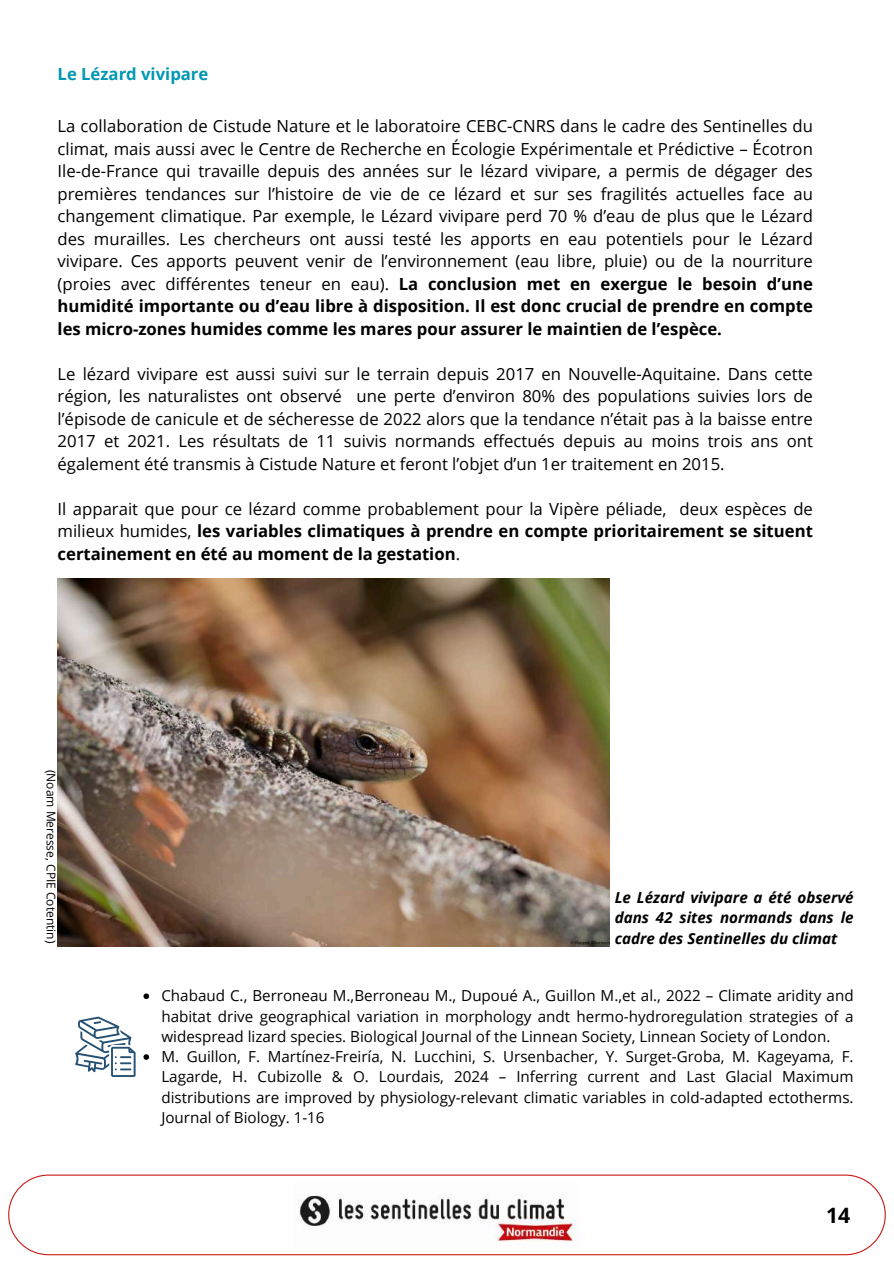
<style>
.page{position:relative;width:894px;height:1264px;background:#fff}
.page>*{position:absolute;margin:0;border:0;box-sizing:border-box;transform-origin:0 0}
.t1{font:700 21.15px "Open Sans";color:#000}
.t2{font:16.65px/22.5px "Open Sans";color:#000;text-align:justify}
.t3{font:700 16.65px/22.5px "Open Sans";color:#000;text-align:justify}
.t4{font:700 16.65px "Open Sans";color:#0097b2}
.t5{font:15.15px/20.2px "Open Sans";color:#000}
.t6{font:italic 700 15.15px/20.2px "Open Sans";color:#000;text-align:justify}
.t7{font:12px "Open Sans";color:#000}
.s1{font-weight:700}
.s2{font-weight:400}
</style>
<div class="page">
<img style="left:58px;top:578px;width:551px;height:368px">
<svg style="left:143px;top:993px;width:6px;height:6px"></svg>
<svg style="left:143px;top:1054px;width:6px;height:5px"></svg>
<svg style="left:75px;top:1016px;width:60px;height:60px"></svg>
<svg style="left:8px;top:1174px;width:877px;height:81px"></svg>
<img style="left:293px;top:1182px;width:286px;height:64px">
<p class="t4" style="left:58px;top:63px;width:152px">Le Lézard vivipare</p>
<p class="t2" style="left:58px;top:114px;width:756px">La collaboration de Cistude Nature et le laboratoire CEBC-CNRS dans le cadre des Sentinelles du climat, mais aussi avec le Centre de Recherche en Écologie Expérimentale et Prédictive – Écotron Ile-de-France qui travaille depuis des années sur le lézard vivipare, a permis de dégager des premières tendances sur l’histoire de vie de ce lézard et sur ses fragilités actuelles face au changement climatique. Par exemple, le Lézard vivipare perd 70 % d’eau de plus que le Lézard des murailles. Les chercheurs ont aussi testé les apports en eau potentiels pour le Lézard vivipare. Ces apports peuvent venir de l’environnement (eau libre, pluie) ou de la nourriture (proies avec différentes teneur en eau). <span class="s1">La conclusion met en exergue le besoin d’une humidité importante ou d’eau libre à disposition. Il est donc crucial de prendre en compte les micro-zones humides comme les mares pour assurer le maintien de l’espèce.</span></p>
<p class="t2" style="left:58px;top:362px;width:756px">Le lézard vivipare est aussi suivi sur le terrain depuis 2017 en Nouvelle-Aquitaine. Dans cette région, les naturalistes ont observé une perte d’environ 80% des populations suivies lors de l’épisode de canicule et de sécheresse de 2022 alors que la tendance n’était pas à la baisse entre 2017 et 2021. Les résultats de 11 suivis normands effectués depuis au moins trois ans ont également été transmis à Cistude Nature et feront l’objet d’un 1er traitement en 2015.</p>
<p class="t3" style="left:58px;top:497px;width:756px"><span class="s2">Il apparait que pour ce lézard comme probablement pour la Vipère péliade, deux espèces de milieux humides,</span> les variables climatiques à prendre en compte prioritairement se situent certainement en été au moment de la gestation<span class="s2">.</span></p>
<p class="t7" style="left:60px;top:769px;width:175px;rotate:90deg">(Noam Meresse, CPIE Cotentin)</p>
<p class="t6" style="left:614px;top:887px;width:240px">Le Lézard vivipare a été observé dans 42 sites normands dans le cadre des Sentinelles du climat</p>
<p class="t5" style="left:161px;top:985px;width:693px">Chabaud C., Berroneau M.,Berroneau M., Dupoué A., Guillon M.,et al., 2022 – Climate aridity and habitat drive geographical variation in morphology andt hermo-hydroregulation strategies of a widespread lizard species. Biological Journal of the Linnean Society, Linnean Society of London.<br>M. Guillon, F. Martínez-Freiría, N. Lucchini, S. Ursenbacher, Y. Surget-Groba, M. Kageyama, F.<br>Lagarde, H. Cubizolle &amp; O. Lourdais, 2024 – Inferring current and Last Glacial Maximum distributions are improved by physiology-relevant climatic variables in cold-adapted ectotherms.<br>Journal of Biology. 1-16</p>
<p class="t1" style="left:825px;top:1200px;width:26px">14</p>
</div>
